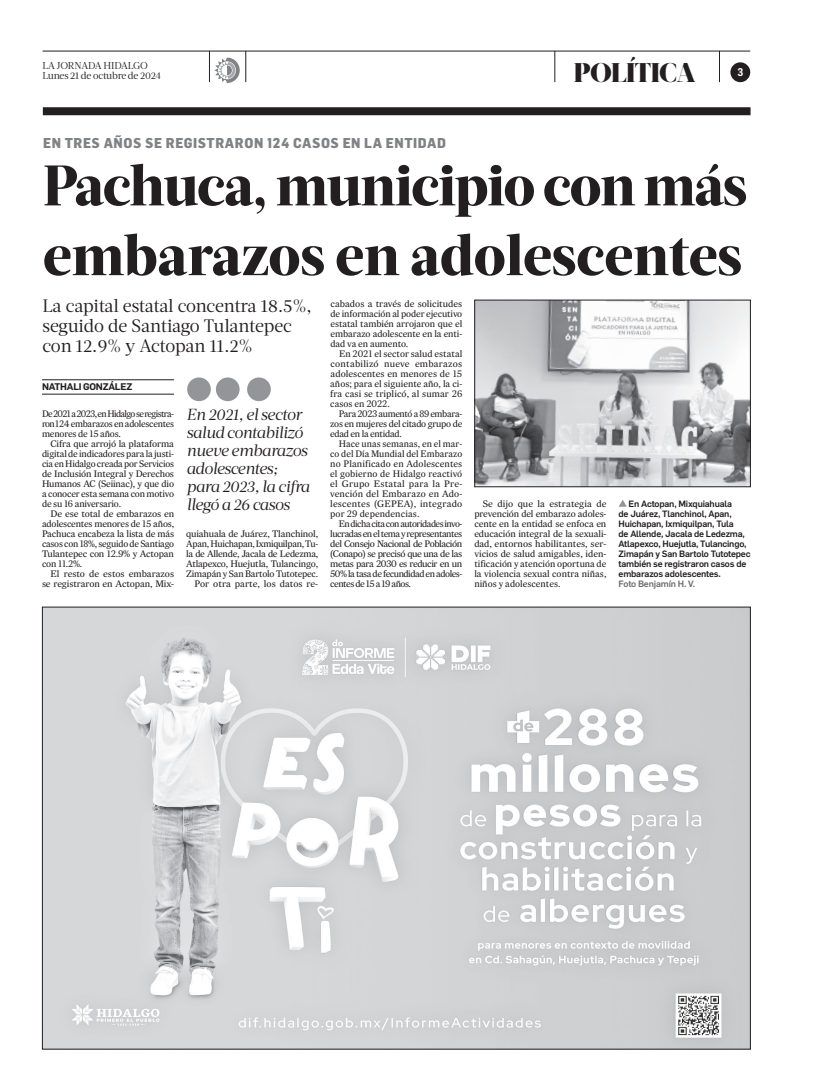
<style>
.page{position:relative;width:822px;height:1089px;background:#fff}
.page>*{position:absolute;margin:0;border:0;box-sizing:border-box;transform-origin:0 0}
.t1{font:800 57px/69.8px "Acta Headline";letter-spacing:-.015em;color:#231f20}
.t2{font:900 27px "Acta Display";letter-spacing:-.02em;color:#231f20}
.t3{font:18px/20px "Acta Deck";letter-spacing:-.02em;color:#231f20}
.t4{font:italic 16px/18px "Acta Deck";letter-spacing:-.03em;color:#231f20}
.t5{font:800 14px "Flama Semicondensed";letter-spacing:.04em;color:#808285}
.t6{font:600 11px "Flama Semicond";color:#fff}
.t7{font:10px/10px "Acta Deck";letter-spacing:-.02em;color:#231f20}
.t8{font:9.5px "Expresso Tx";letter-spacing:-.015em;color:#231f20}
.t9{font:9.5px/10px "Expresso Tx";letter-spacing:-.015em;color:#231f20;text-align:right;scale:1.04 1}
.t10{font:9.5px "Expresso Tx";letter-spacing:-.045em;color:#231f20;scale:1.04 1}
.t11{font:9.5px "Expresso Tx";letter-spacing:-.05em;color:#231f20}
.t12{font:9.5px "Expresso Tx";letter-spacing:.02em;color:#231f20;scale:1.04 1}
.t13{font:9.5px "Expresso Tx";letter-spacing:.01em;color:#231f20}
.t14{font:9.5px "Expresso Tx";letter-spacing:.005em;color:#231f20;scale:1.04 1}
.t15{font:9.5px "Expresso Tx";letter-spacing:.005em;color:#231f20}
.t16{font:9.5px "Expresso Tx";letter-spacing:-.065em;color:#231f20}
.t17{font:9.5px "Expresso Tx";letter-spacing:-.055em;color:#231f20}
.t18{font:9.5px "Expresso Tx";letter-spacing:-.035em;color:#231f20}
.t19{font:9.5px "Expresso Tx";letter-spacing:.015em;color:#231f20}
.t20{font:600 9.5px "Flama";letter-spacing:-.02em;color:#231f20}
.t21{font:500 9px/10px "Flama";letter-spacing:-.02em;color:#231f20}
.s1{color:#6c6d70}
</style>
<div class="page">
<div style="left:43px;top:107px;width:708px;height:8px;background:#231f20"></div>
<hr style="left:43px;top:51px;width:707px;height:1px;background:#231f20">
<div style="left:730px;top:62px;width:20px;height:20px;background:#231f20;border-radius:50%"></div>
<hr style="left:209px;top:51px;width:1px;height:31px;background:#231f20">
<hr style="left:246px;top:51px;width:1px;height:31px;background:#231f20">
<hr style="left:555px;top:51px;width:1px;height:31px;background:#231f20">
<hr style="left:719px;top:51px;width:1px;height:31px;background:#231f20">
<svg style="left:214px;top:58px;width:26px;height:24px"></svg>
<hr style="left:42px;top:380px;width:132px;height:1px;background:#231f20">
<hr style="left:42px;top:394px;width:132px;height:1px;background:#231f20">
<img style="left:477px;top:302px;width:272px;height:183px">
<div style="left:475px;top:300px;width:276px;height:187px;border:1px solid #231f20"></div>
<div style="left:187px;top:377px;width:24px;height:24px;background:#939598;border-radius:50%"></div>
<div style="left:216px;top:377px;width:24px;height:24px;background:#939598;border-radius:50%"></div>
<div style="left:247px;top:377px;width:24px;height:24px;background:#939598;border-radius:50%"></div>
<svg style="left:619px;top:500px;width:8px;height:7px"></svg>
<img style="left:44px;top:609px;width:705px;height:438px">
<p class="t7" style="left:43px;top:60px;width:120px">LA JORNADA HIDALGO<br>Lunes 21 de octubre de 2024</p>
<p class="t2" style="left:574px;top:56px;width:123px">POLÍTICA</p>
<p class="t6" style="left:737px;top:65px;width:7px">3</p>
<p class="t5" style="left:43px;top:134px;width:404px">EN TRES AÑOS SE REGISTRARON 124 CASOS EN LA ENTIDAD</p>
<p class="t1" style="left:43px;top:151px;width:706px">Pachuca, municipio con más embarazos en adolescentes</p>
<p class="t3" style="left:43px;top:296px;width:271px">La capital estatal concentra 18.5%, seguido de Santiago Tulantepec con 12.9% y Actopan 11.2%</p>
<p class="t9" style="left:331px;top:299px;width:128px">cabados a través de solicitudes</p>
<p class="t8" style="left:331px;top:308px;width:133px">de información al poder ejecutivo</p>
<p class="t8" style="left:331px;top:318px;width:133px">estatal también arrojaron que el</p>
<p class="t8" style="left:331px;top:328px;width:133px">embarazo adolescente en la enti-</p>
<p class="t8" style="left:331px;top:338px;width:79px">dad va en aumento.</p>
<p class="t8" style="left:339px;top:348px;width:125px">En 2021 el sector salud estatal</p>
<p class="t12" style="left:331px;top:358px;width:128px">contabilizó nueve embarazos</p>
<p class="t14" style="left:331px;top:368px;width:128px">adolescentes en menores de 15</p>
<p class="t8" style="left:330px;top:378px;width:134px">años; para el siguiente año, la ci-</p>
<p class="t14" style="left:330px;top:388px;width:129px">fra casi se triplicó, al sumar 26</p>
<p class="t8" style="left:330px;top:398px;width:61px">casos en 2022.</p>
<p class="t18" style="left:339px;top:408px;width:125px">Para 2023 aumentó a 89 embara-</p>
<p class="t8" style="left:330px;top:418px;width:134px">zos en mujeres del citado grupo de</p>
<p class="t8" style="left:330px;top:428px;width:73px">edad en la entidad.</p>
<p class="t15" style="left:339px;top:438px;width:125px">Hace unas semanas, en el mar-</p>
<p class="t15" style="left:330px;top:448px;width:134px">co del Día Mundial del Embarazo</p>
<p class="t13" style="left:330px;top:458px;width:134px">no Planificado en Adolescentes</p>
<p class="t13" style="left:330px;top:468px;width:134px">el gobierno de Hidalgo reactivó</p>
<p class="t12" style="left:330px;top:478px;width:129px">el Grupo Estatal para la Pre-</p>
<p class="t19" style="left:330px;top:488px;width:134px">vención del Embarazo en Ado-</p>
<p class="t12" style="left:330px;top:498px;width:129px">lescentes (GEPEA), integrado</p>
<p class="t13" style="left:330px;top:508px;width:91px">por 29 dependencias.</p>
<p class="t17" style="left:339px;top:518px;width:125px">En dicha cita con autoridades invo-</p>
<p class="t11" style="left:330px;top:528px;width:134px">lucradas en el tema y representantes</p>
<p class="t10" style="left:330px;top:538px;width:129px">del Consejo Nacional de Población</p>
<p class="t10" style="left:330px;top:548px;width:129px">(Conapo) se precisó que una de las</p>
<p class="t10" style="left:330px;top:558px;width:129px">metas para 2030 es reducir en un</p>
<p class="t11" style="left:330px;top:568px;width:134px">50% la tasa de fecundidad en adoles-</p>
<p class="t11" style="left:330px;top:578px;width:82px">centes de 15 a 19 años.</p>
<p class="t20" style="left:42px;top:379px;width:92px">NATHALI GONZÁLEZ</p>
<p class="t16" style="left:42px;top:408px;width:134px">De 2021 a 2023, en Hidalgo se registra-</p>
<p class="t8" style="left:42px;top:418px;width:134px">ron 124 embarazos en adolescentes</p>
<p class="t8" style="left:42px;top:428px;width:81px">menores de 15 años.</p>
<p class="t9" style="left:51px;top:439px;width:120px">Cifra que arrojó la plataforma</p>
<p class="t8" style="left:42px;top:448px;width:134px">digital de indicadores para la justi-</p>
<p class="t8" style="left:42px;top:458px;width:134px">cia en Hidalgo creada por Servicios</p>
<p class="t8" style="left:42px;top:468px;width:134px">de Inclusión Integral y Derechos</p>
<p class="t8" style="left:42px;top:478px;width:134px">Humanos AC (Seiinac), y que dio</p>
<p class="t8" style="left:42px;top:488px;width:134px">a conocer esta semana con motivo</p>
<p class="t8" style="left:42px;top:498px;width:81px">de su 16 aniversario.</p>
<p class="t9" style="left:51px;top:509px;width:120px">De ese total de embarazos en</p>
<p class="t8" style="left:42px;top:518px;width:134px">adolescentes menores de 15 años,</p>
<p class="t8" style="left:42px;top:528px;width:134px">Pachuca encabeza la lista de más</p>
<p class="t8" style="left:42px;top:538px;width:134px">casos con 18%, seguido de Santiago</p>
<p class="t8" style="left:42px;top:548px;width:134px">Tulantepec con 12.9% y Actopan</p>
<p class="t8" style="left:42px;top:558px;width:42px">con 11.2%.</p>
<p class="t9" style="left:51px;top:569px;width:120px">El resto de estos embarazos</p>
<p class="t9" style="left:42px;top:579px;width:129px">se registraron en Actopan, Mix-</p>
<p class="t4" style="left:187px;top:406px;width:125px">En 2021, el sector salud contabilizó nueve embarazos adolescentes; para 2023, la cifra llegó a 26 casos</p>
<p class="t9" style="left:474px;top:499px;width:129px;text-align:justify;text-indent:9px">Se dijo que la estrategia de prevención del embarazo adoles&shy;cente en la entidad se enfoca en educación integral de la sexuali&shy;dad, entornos habilitantes, ser&shy;vicios de salud amigables, iden&shy;tificación y atención oportuna de la violencia sexual contra niñas, niños y adolescentes.</p>
<p class="t21" style="left:619px;top:498px;width:133px;text-indent:10px">En Actopan, Mixquiahuala<br>de Juárez, Tlanchinol, Apan,<br>Huichapan, Ixmiquilpan, Tula<br>de Allende, Jacala de Ledezma,<br>Atlapexco, Huejutla, Tulancingo,<br>Zimapán y San Bartolo Tutotepec también se registraron casos de embarazos adolescentes.<br><span class="s1">Foto Benjamín H. V.</span></p>
<p class="t9" style="left:186px;top:529px;width:129px">quiahuala de Juárez, Tlanchinol, Apan, Huichapan, Ixmiquilpan, Tu&shy;la de Allende, Jacala de Ledezma, Atlapexco, Huejutla, Tulancingo, Zimapán y San Bartolo Tutotepec.<br>Por otra parte, los datos re-</p>
</div>
